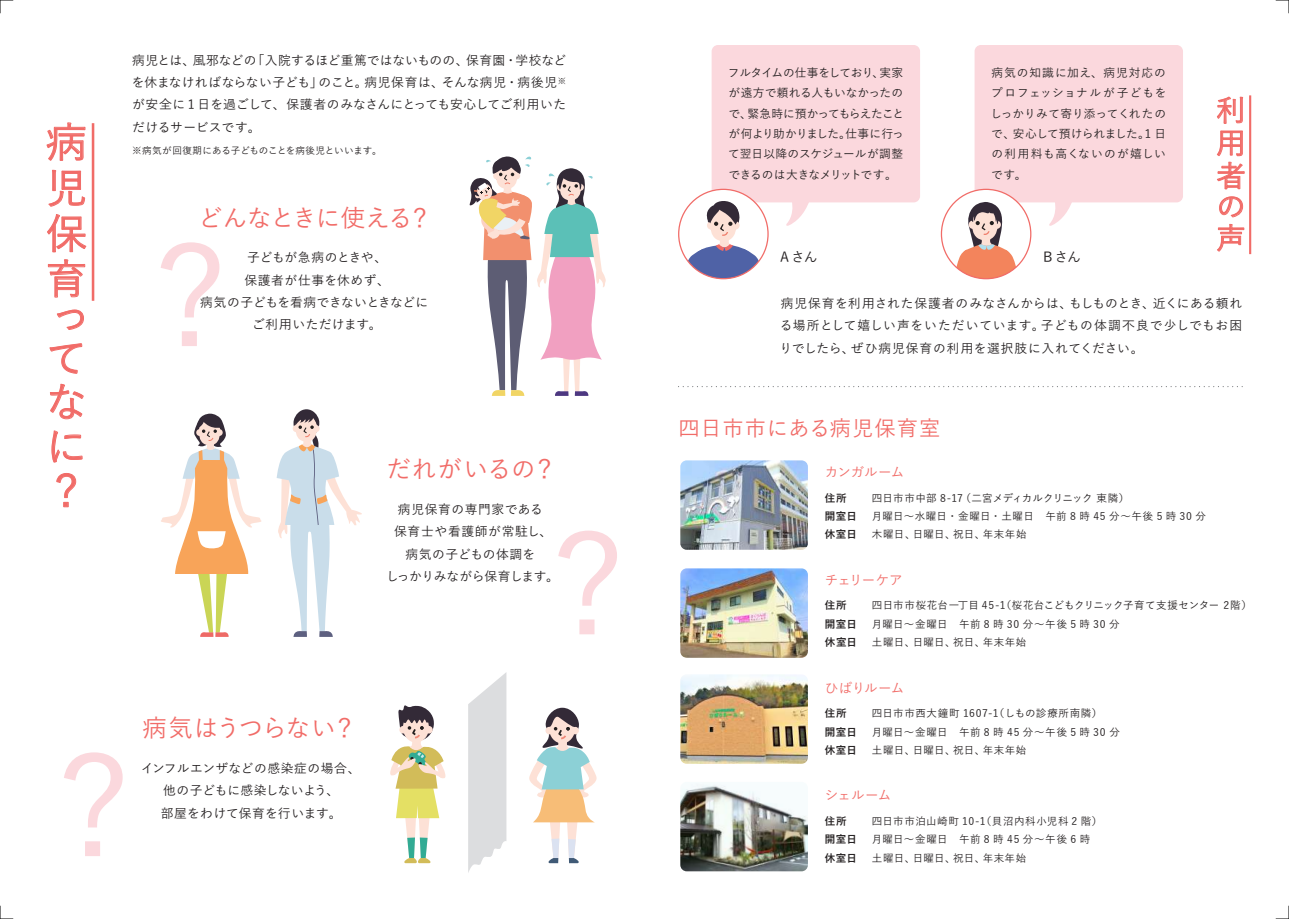
<style>
.page{position:relative;width:1289px;height:919px;background:#fff}
.page>*{position:absolute;margin:0;border:0;box-sizing:border-box;transform-origin:0 0}
.t1{font:500 41.4px/45.6px "Yu Go";color:#f16c68;text-align:justify}
.t2{font:500 29.7px/32px "Yu Go";color:#f16c68;text-align:justify}
.t3{font:500 24.45px "Yu Go";letter-spacing:-.015em;color:#f16c68}
.t4{font:500 21.3px "Yu Go";letter-spacing:.045em;color:#f16c68}
.t5{font:500 13.8px "Yu Go";letter-spacing:.03em;color:#231f20}
.t6{font:500 13.5px "Yu Go";letter-spacing:-.03em;color:#f16c68}
.t7{font:500 12.75px/22.4px "Yu Go";letter-spacing:.03em;color:#231f20;text-align:center}
.t8{font:500 11.7px/20.4px "Yu Go";color:#231f20;text-align:justify}
.t9{font:500 10.5px/18.3px "Yu Go";letter-spacing:.035em;color:#231f20}
.t10{font:700 10.5px/18.3px "Yu Go";letter-spacing:.06em;color:#231f20}
.t11{font:500 9.6px "Yu Go";letter-spacing:-.005em;color:#231f20}
</style>
<div class="page">
<svg style="left:678px;top:386px;width:565px;height:1px"></svg>
<svg style="left:64px;top:752px;width:59px;height:104px"></svg>
<svg style="left:558px;top:530px;width:59px;height:104px"></svg>
<div style="left:711px;top:45px;width:209px;height:157px;background:#fbd8dd;border-radius:6px"></div>
<svg style="left:785px;top:202px;width:24px;height:24px"></svg>
<div style="left:974px;top:45px;width:208px;height:157px;background:#fbd8dd;border-radius:6px"></div>
<svg style="left:1048px;top:202px;width:24px;height:24px"></svg>
<svg style="left:277px;top:409px;width:85px;height:228px"></svg>
<svg style="left:161px;top:413px;width:100px;height:224px"></svg>
<svg style="left:390px;top:705px;width:56px;height:158px"></svg>
<svg style="left:529px;top:707px;width:68px;height:156px"></svg>
<svg style="left:161px;top:242px;width:58px;height:104px"></svg>
<svg style="left:468px;top:673px;width:38px;height:200px"></svg>
<svg style="left:47px;top:123px;width:38px;height:37px"></svg>
<svg style="left:48px;top:170px;width:37px;height:36px"></svg>
<svg style="left:47px;top:214px;width:39px;height:38px"></svg>
<svg style="left:48px;top:259px;width:37px;height:38px"></svg>
<svg style="left:57px;top:310px;width:27px;height:19px"></svg>
<svg style="left:50px;top:343px;width:32px;height:30px"></svg>
<svg style="left:50px;top:384px;width:33px;height:35px"></svg>
<svg style="left:52px;top:430px;width:30px;height:32px"></svg>
<svg style="left:56px;top:473px;width:20px;height:34px"></svg>
<hr style="left:92px;top:123px;width:2px;height:178px;background:#f16c68">
<svg style="left:1217px;top:97px;width:25px;height:26px"></svg>
<svg style="left:1217px;top:131px;width:25px;height:25px"></svg>
<svg style="left:1217px;top:162px;width:27px;height:27px"></svg>
<svg style="left:1219px;top:197px;width:23px;height:20px"></svg>
<svg style="left:1217px;top:224px;width:26px;height:27px"></svg>
<hr style="left:1248px;top:95px;width:3px;height:159px;background:#f16c68">
<svg style="left:469px;top:156px;width:137px;height:240px"></svg>
<svg style="left:678px;top:189px;width:90px;height:90px"></svg>
<svg style="left:683px;top:200px;width:80px;height:79px"></svg>
<div style="left:941px;top:189px;width:89px;height:90px;background:#fff;border-radius:50%"></div>
<svg style="left:953px;top:202px;width:65px;height:77px"></svg>
<img style="left:680px;top:460px;width:128px;height:89px">
<img style="left:680px;top:568px;width:128px;height:89px">
<img style="left:680px;top:674px;width:128px;height:89px">
<img style="left:680px;top:783px;width:128px;height:88px">
<svg style="left:0;top:905px;width:13px;height:14px"></svg>
<svg style="left:0;top:0;width:13px;height:13px"></svg>
<svg style="left:1275px;top:0;width:14px;height:13px"></svg>
<svg style="left:1275px;top:905px;width:14px;height:14px"></svg>
<h1 class="t1" style="left:46px;top:114px;width:42px">病児保育</h1>
<h1 class="t1" style="left:46px;top:294px;width:39px;line-height:38.8px">って</h1>
<h1 class="t1" style="left:46px;top:374px;width:39px;line-height:44.4px">なに？</h1>
<p class="t7" style="left:132px;top:47px;width:436px;text-align:justify">病児とは、風邪などの「入院するほど重篤ではないものの、保育園・学校などを休まなければならない子ども」のこと。病児保育は、そんな病児・病後児<sup>※</sup>が安全に 1 日を過ごして、保護者のみなさんにとっても安心してご利用いただけるサービスです。</p>
<p class="t11" style="left:132px;top:142px;width:251px">※病気が回復期にある子どものことを病後児といいます。</p>
<h3 class="t3" style="left:198px;top:195px;width:236px">どんなときに使える？</h3>
<p class="t7" style="left:200px;top:245px;width:229px">子どもが急病のときや、<br>保護者が仕事を休めず、<br>病気の子どもを看病できないときなどにご利用いただけます。</p>
<h3 class="t3" style="left:386px;top:446px;width:172px">だれがいるの？</h3>
<p class="t7" style="left:386px;top:496px;width:174px">病児保育の専門家である<br>保育士や看護師が常駐し、病気の子どもの体調を<br>しっかりみながら保育します。</p>
<h3 class="t3" style="left:142px;top:705px;width:216px">病気はうつらない？</h3>
<p class="t7" style="left:141px;top:755px;width:221px">インフルエンザなどの感染症の場合、他の子どもに感染しないよう、<br>部屋をわけて保育を行います。</p>
<p class="t8" style="left:727px;top:61px;width:178px">フルタイムの仕事をしており、実家が遠方で頼れる人もいなかったので、緊急時に預かってもらえたことが何より助かりました。仕事に行って翌日以降のスケジュールが調整できるのは大きなメリットです。</p>
<p class="t5" style="left:780px;top:244px;width:39px">Aさん</p>
<p class="t8" style="left:990px;top:61px;width:177px">病気の知識に加え、病児対応のプロフェッショナルが子どもをしっかりみて寄り添ってくれたので、安心して預けられました。1 日の利用料も高くないのが嬉しいです。</p>
<p class="t5" style="left:1043px;top:244px;width:39px">Bさん</p>
<h2 class="t2" style="left:1216px;top:91px;width:29px">利用者の声</h2>
<p class="t7" style="left:779px;top:290px;width:464px;text-align:justify">病児保育を利用された保護者のみなさんからは、もしものとき、近くにある頼れる場所として嬉しい声をいただいています。子どもの体調不良で少しでもお困りでしたら、ぜひ病児保育の利用を選択肢に入れてください。</p>
<h3 class="t4" style="left:678px;top:408px;width:263px">四日市市にある病児保育室</h3>
<p class="t6" style="left:824px;top:459px;width:81px">カンガルーム</p>
<p class="t9" style="left:872px;top:487px;width:335px">四日市市中部 8-17（二宮メディカルクリニック 東隣）<br>月曜日～水曜日・金曜日・土曜日　午前 8 時 45 分～午後 5 時 30 分木曜日、日曜日、祝日、年末年始</p>
<p class="t10" style="left:824px;top:489px;width:34px">住所開室日休室日</p>
<p class="t6" style="left:824px;top:567px;width:79px">チェリーケア</p>
<p class="t10" style="left:824px;top:596px;width:34px">住所開室日休室日</p>
<p class="t9" style="left:872px;top:595px;width:381px">四日市市桜花台一丁目 45-1（桜花台こどもクリニック子育て支援センター 2階）月曜日～金曜日　午前 8 時 30 分～午後 5 時 30 分<br>土曜日、日曜日、祝日、年末年始</p>
<p class="t6" style="left:824px;top:675px;width:81px">ひばりルーム</p>
<p class="t10" style="left:824px;top:704px;width:34px">住所開室日休室日</p>
<p class="t9" style="left:872px;top:702px;width:249px">四日市市西大鐘町 1607-1（しもの診療所南隣）<br>月曜日～金曜日　午前 8 時 45 分～午後 5 時 30 分土曜日、日曜日、祝日、年末年始</p>
<p class="t6" style="left:824px;top:782px;width:68px">シェルーム</p>
<p class="t10" style="left:824px;top:812px;width:34px">住所開室日休室日</p>
<p class="t9" style="left:872px;top:810px;width:232px">四日市市泊山崎町 10-1（貝沼内科小児科 2 階）月曜日～金曜日　午前 8 時 45 分～午後 6 時土曜日、日曜日、祝日、年末年始</p>
</div>
